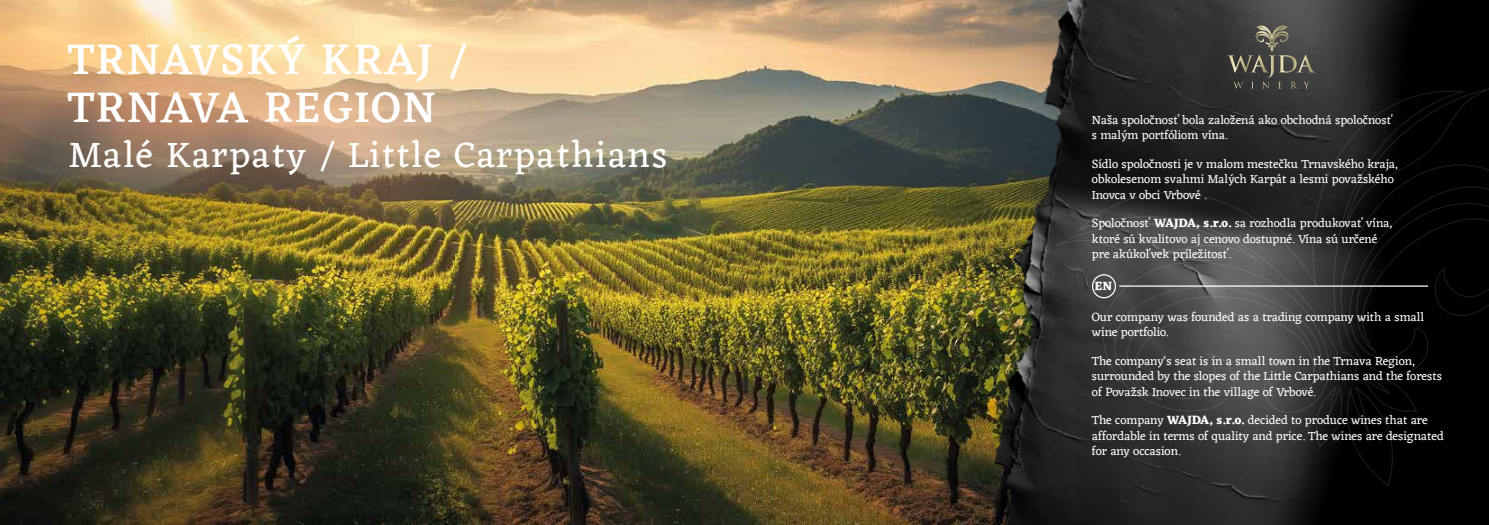
<style>
.page{position:relative;width:1489px;height:525px;background:#fff}
.page>*{position:absolute;margin:0;border:0;box-sizing:border-box;transform-origin:0 0}
.t1{font:500 43.75px/47.5px "Eczar";letter-spacing:.04em;color:#fff}
.t2{font:37.5px "Eczar";letter-spacing:.045em;color:#fff}
.t3{font:12.5px/15.6px "Eczar";color:#fff}
.t4{font:700 12.5px "Eczar";color:#fff}
.s1{font-weight:700}
</style>
<div class="page">
<img style="left:0;top:0;width:871px;height:524px">
<img style="left:871px;top:0;width:617px;height:524px">
<svg style="left:1254px;top:26px;width:34px;height:21px"></svg>
<svg style="left:1227px;top:55px;width:87px;height:32px;background:#55534b"></svg>
<svg style="left:1055px;top:87px;width:433px;height:400px;background:#252525"></svg>
<h1 class="t1" style="left:67px;top:35px;width:401px">TRNAVSKÝ KRAJ /<br>TRNAVA REGION</h1>
<h2 class="t2" style="left:68px;top:129px;width:600px">Malé Karpaty / Little Carpathians</h2>
<p class="t3" style="left:1091px;top:112px;width:302px">Naša spoločnosť bola založená ako obchodná spoločnosť s malým portfóliom vína.</p>
<p class="t3" style="left:1091px;top:156px;width:308px">Sídlo spoločnosti je v malom mestečku Trnavského kraja, obkolesenom svahmi Malých Karpát a lesmi považského<br>Inovca v obci Vrbové .</p>
<p class="t3" style="left:1091px;top:216px;width:302px">Spoločnosť <span class="s1">WAJDA, s.r.o.</span> sa rozhodla produkovať vína, ktoré sú kvalitovo aj cenovo dostupné. Vína sú určené pre akúkoľvek príležitosť.</p>
<p class="t4" style="left:1094px;top:278px;width:19px">EN</p>
<p class="t3" style="left:1091px;top:309px;width:334px">Our company was founded as a trading company with a small wine portfolio.</p>
<p class="t3" style="left:1091px;top:353px;width:351px">The company‘s seat is in a small town in the Trnava Region, surrounded by the slopes of the Little Carpathians and the forests of Považsk Inovec in the village of Vrbové.</p>
<p class="t3" style="left:1091px;top:412px;width:353px">The company <span class="s1">WAJDA, s.r.o.</span> decided to produce wines that are affordable in terms of quality and price. The wines are designated for any occasion.</p>
</div>
